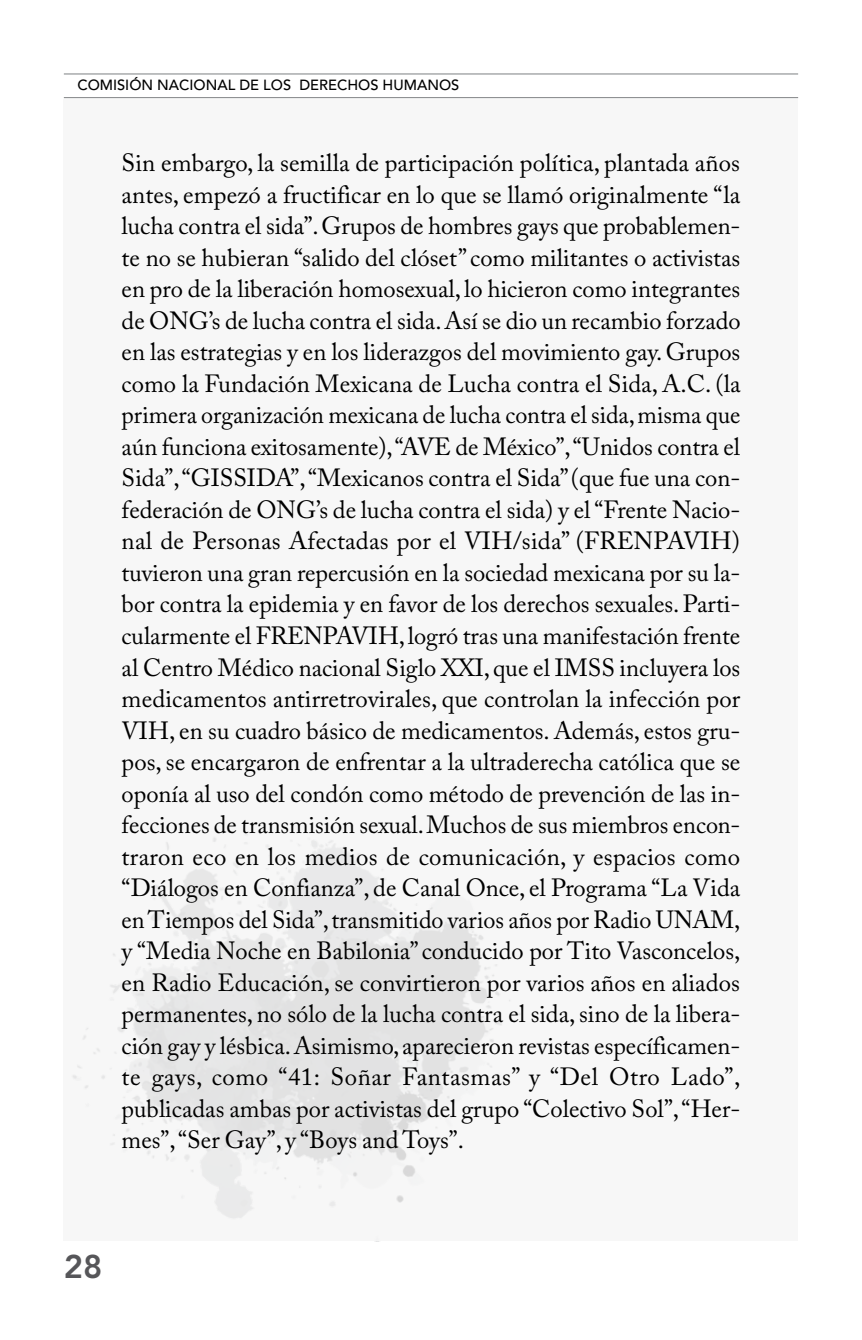
<style>
.page{position:relative;width:862px;height:1340px;background:#fff}
.page>*{position:absolute;margin:0;border:0;box-sizing:border-box;transform-origin:0 0}
.t1{font:800 32.62px "Avenir LT Std";color:#565659}
.t2{font:24.75px/31.5px "Adobe Caslon Pro";color:#000;text-align:justify}
.t3{font:500 14.62px "Avenir LT Std";color:#000}
</style>
<div class="page">
<div style="left:64px;top:99px;width:733px;height:1141px;background:#f6f6f6"></div>
<hr style="left:64px;top:73px;width:733px;height:1px;background:#8b8e90">
<hr style="left:64px;top:97px;width:733px;height:1px;background:#8b8e90">
<p class="t3" style="left:77px;top:77px;width:383px">COMISIÓN NACIONAL DE LOS DERECHOS HUMANOS</p>
<p class="t2" style="left:122px;top:147px;width:620px">Sin embargo, la semilla de participación política, plantada años antes, empezó a fructificar en lo que se llamó originalmente “la lucha contra el sida”. Grupos de hombres gays que probablemen&shy;te no se hubieran “salido del clóset” como militantes o activistas en pro de la liberación homosexual, lo hicieron como integrantes de ONG’s de lucha contra el sida. Así se dio un recambio forzado en las estrategias y en los liderazgos del movimiento gay. Grupos como la Fundación Mexicana de Lucha contra el Sida, A.C. (la primera organización mexicana de lucha contra el sida, misma que aún funciona exitosamente), “AVE de México”, “Unidos contra el Sida”, “GISSIDA”, “Mexicanos contra el Sida” (que fue una con&shy;federación de ONG’s de lucha contra el sida) y el “Frente Nacio&shy;nal de Personas Afectadas por el VIH/sida” (FRENPAVIH) tuvieron una gran repercusión en la sociedad mexicana por su la&shy;bor contra la epidemia y en favor de los derechos sexuales. Parti&shy;cularmente el FRENPAVIH, logró tras una manifestación frente al Centro Médico nacional Siglo XXI, que el IMSS incluyera los medicamentos antirretrovirales, que controlan la infección por VIH, en su cuadro básico de medicamentos. Además, estos gru&shy;pos, se encargaron de enfrentar a la ultraderecha católica que se oponía al uso del condón como método de prevención de las in&shy;fecciones de transmisión sexual. Muchos de sus miembros encon&shy;traron eco en los medios de comunicación, y espacios como “Diálogos en Confianza”, de Canal Once, el Programa “La Vida en Tiempos del Sida”, transmitido varios años por Radio UNAM, y “Media Noche en Babilonia” conducido por Tito Vasconcelos, en Radio Educación, se convirtieron por varios años en aliados permanentes, no sólo de la lucha contra el sida, sino de la libera&shy;ción gay y lésbica. Asimismo, aparecieron revistas específicamen&shy;te gays, como “41: Soñar Fantasmas” y “Del Otro Lado”, publicadas ambas por activistas del grupo “Colectivo Sol”, “Her&shy;mes”, “Ser Gay”, y “Boys and Toys”.</p>
<h1 class="t1" style="left:64px;top:1247px;width:40px">28</h1>
</div>
